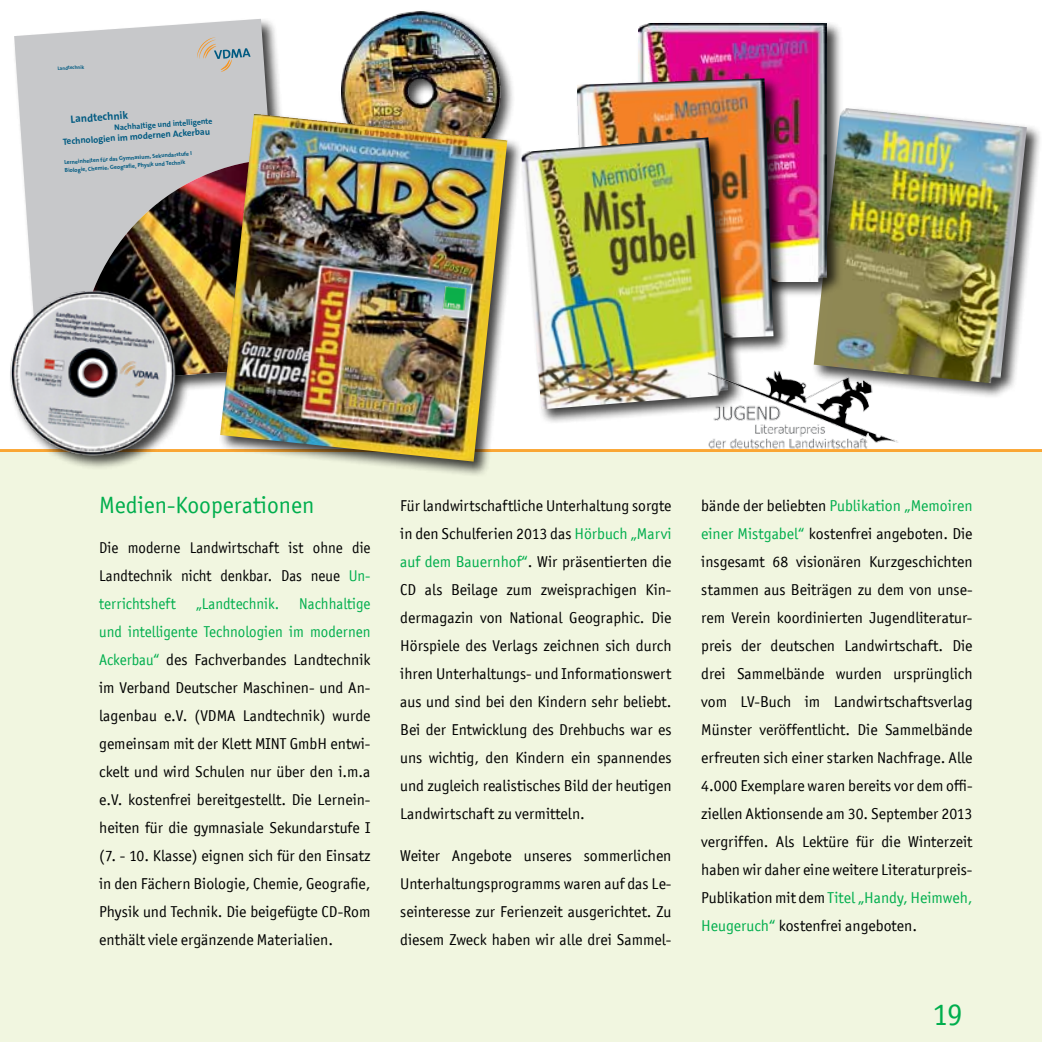
<style>
.page{position:relative;width:1042px;height:1042px;background:#fff}
.page>*{position:absolute;margin:0;border:0;box-sizing:border-box;transform-origin:0 0}
.t1{font:31.5px "Officina San ITC";color:#00ae4d}
.t2{font:23.62px "Officina San ITC";color:#00ae4d}
.t3{font:15.75px/28px "Officina San ITC";color:#000;text-align:justify}
.t4{font:15.75px/28px "Officina San ITC";color:#000;text-align:justify;scale:.95 1}
.t5{font:15.75px "Officina San ITC";color:#00ae4d;scale:.95 1}
.t6{font:700 10.85px "The Sans B7";color:#005a81}
.t7{font:700 9.1px "The Sans B7";color:#005a81}
.t8{font:700 7.88px "The Sans B7";color:#005a81}
.t9{font:700 5.77px/8.2px "The Sans B7";color:#005a81}
.t10{font:700 4.9px "The Sans B7";color:#005a81}
.s1{color:#00ae4d}
</style>
<div class="page">
<hr style="left:0;top:449px;width:1042px;height:3px;background:#faa634">
<div style="left:0;top:452px;width:1042px;height:590px;background:#f1f6e0"></div>
<div style="left:812px;top:106px;width:230px;height:293px;background:#000;opacity:.75"></div>
<img style="left:814px;top:108px;width:213px;height:276px">
<div style="left:338px;top:9px;width:177px;height:177px;background:#000;opacity:.75"></div>
<img style="left:341px;top:11px;width:161px;height:101px">
<svg style="left:14px;top:19px;width:267px;height:257px;background:#cccdce"></svg>
<img style="left:72px;top:159px;width:146px;height:223px">
<svg style="left:197px;top:37px;width:54px;height:35px;background:#b9bcba"></svg>
<div style="left:8px;top:289px;width:182px;height:181px;background:#000;opacity:.75"></div>
<img style="left:8px;top:276px;width:188px;height:189px">
<div style="left:218px;top:112px;width:305px;height:365px;background:#000;opacity:.75"></div>
<img style="left:220px;top:114px;width:287px;height:347px">
<img style="left:442px;top:286px;width:25px;height:27px">
<div style="left:636px;top:21px;width:207px;height:277px;background:#000;opacity:.75"></div>
<img style="left:639px;top:24px;width:187px;height:258px">
<div style="left:575px;top:76px;width:214px;height:283px;background:#000;opacity:.75"></div>
<img style="left:577px;top:78px;width:196px;height:265px">
<div style="left:520px;top:136px;width:224px;height:290px;background:#000;opacity:.75"></div>
<img style="left:521px;top:137px;width:207px;height:272px">
<img style="left:707px;top:370px;width:193px;height:79px">
<p class="t10" style="left:58px;top:66px;width:28px;rotate:-4deg">Landtechnik</p>
<p class="t6" style="left:70px;top:113px;width:59px;rotate:-4deg">Landtechnik</p>
<p class="t8" style="left:114px;top:124px;width:100px;rotate:-4deg">Nachhaltige und intelligente</p>
<p class="t7" style="left:62px;top:137px;width:149px;rotate:-4deg">Technologien im modernen Ackerbau</p>
<p class="t9" style="left:64px;top:158px;width:129px;rotate:-4deg">Lerneinheiten für das Gymnasium, Sekundarstufe I<br>Biologie, Chemie, Geografie, Physik und Technik</p>
<h2 class="t2" style="left:99px;top:492px;width:217px">Medien-Kooperationen</h2>
<p class="t4" style="left:99px;top:534px;width:287px">Die moderne Landwirtschaft ist ohne die Landtechnik nicht denkbar. Das neue <span class="s1">U n&shy;terrichtsheft</span></p>
<p class="t3" style="left:99px;top:590px;width:273px;text-indent:200px"><span class="s1">Nachhaltige und intelligente Technologien im modernen Ackerbau“</span> des Fachverbandes Landtechnik im Verband Deutscher Maschinen- und An&shy;lagenbau e.V. (VDMA</p>
<p class="t5" style="left:196px;top:595px;width:87px">„Landtechnik.</p>
<p class="t3" style="left:99px;top:702px;width:273px;text-indent:144px">Landtechnik) wurde gemeinsam mit der Klett MINT GmbH entwi&shy;ckelt und wird Schulen nur über den i. m.a e.V. kostenfrei bereitgestellt. Die Lernein&shy;heiten für die gymnasiale Sekundarstufe I (7. - 10. Klasse) eignen sich für den Einsatz in den Fächern Biologie, Chemie, Geografie, Physik und Technik. Die beigefügte CD-Rom enthält viele ergänzende Materialien.</p>
<p class="t3" style="left:400px;top:492px;width:273px;text-align:left">Für landwirtschaftliche U nterhaltung sorgte in den Schulferien 2013 das <span class="s1">H örbuch „Marvi auf dem Bauernhof“</span>. Wir präsentierten die CD als Beilage zum zweisprachigen Kin&shy;dermagazin von National Geographic. Die H örspiele des Verlags zeichnen sich durch ihren Unterhaltungs- und Informationswert aus und sind bei den Kindern sehr beliebt.<br>Bei der Entwicklung des Drehbuchs war es uns wichtig, den Kindern ein spannendes und zugleich realistisches Bild der heutigen Landwirtschaft zu vermitteln.</p>
<p class="t3" style="left:400px;top:842px;width:273px">Weiter Angebote unseres sommerlichen Unterhaltungsprogramms waren auf das Le&shy;seinteresse zur Ferienzeit ausgerichtet. Zu diesem Zweck haben wir alle drei Sammel-</p>
<p class="t3" style="left:701px;top:492px;width:273px">bände der beliebten <span class="s1">Publikation „Memoiren einer Mistgabel“</span> kostenfrei angeboten. Die insgesamt 68 visionären Kurzgeschichten stammen aus Beiträgen zu dem von unse&shy;rem Verein koordinierten Jugendliteratur&shy;preis der deutschen Landwirtschaft. Die drei Sammelbände wurden ursprünglich vom LV-Buch im Landwirtschaftsverlag Münster veröffentlicht. Die Sammelbände erfreuten sich einer starken Nachfrage. Alle 4.000 Exemplare waren bereits vor dem offi&shy;ziellen Aktionsende am 30. September 2013 vergriffen. Als Lektüre für die Winterzeit haben wir daher eine weitere Literaturpreis-Publikation mit dem <span class="s1">Titel „H andy, H eimweh, H eugeruch“</span> kostenfrei angeboten.</p>
<h1 class="t1" style="left:932px;top:996px;width:32px">19</h1>
</div>
